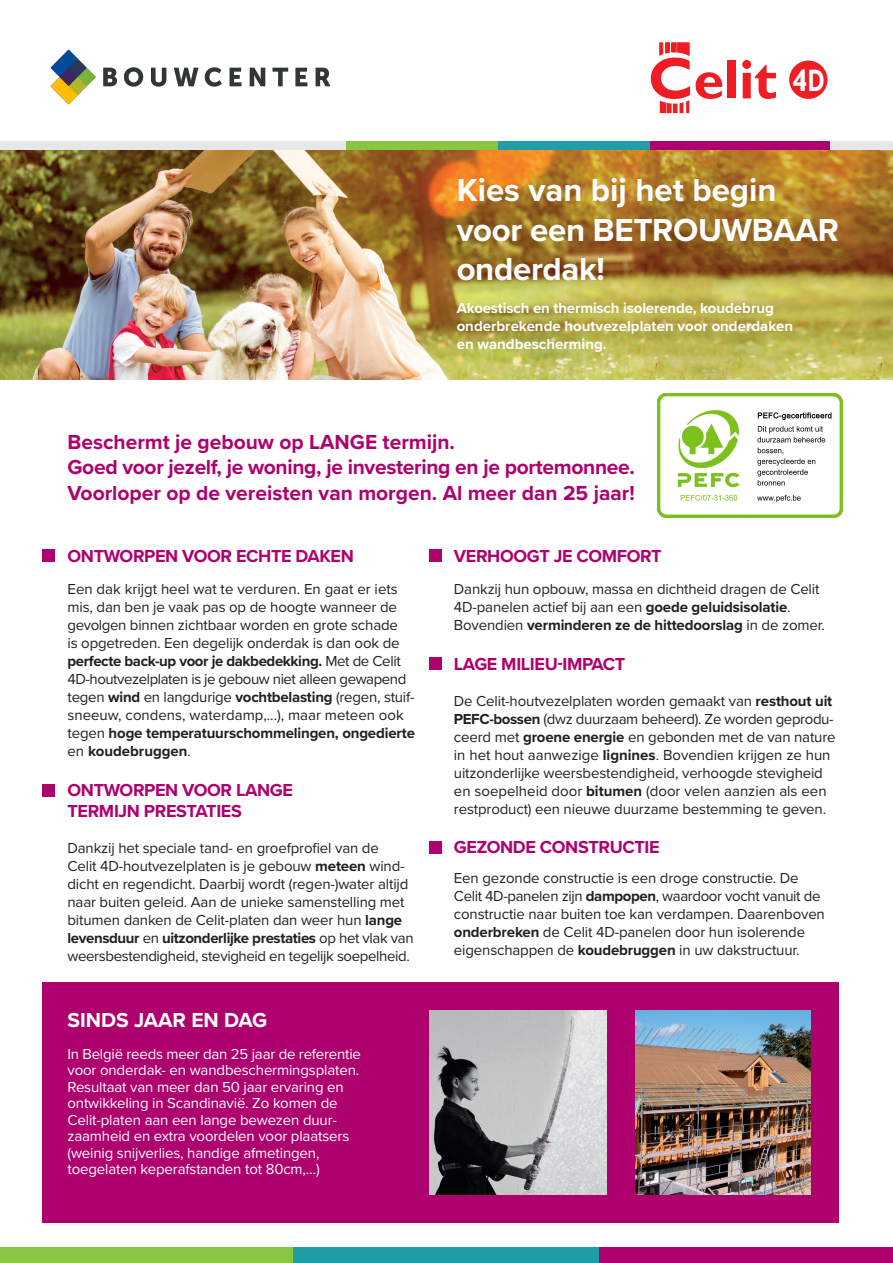
<style>
.page{position:relative;width:893px;height:1263px;background:#fff}
.page>*{position:absolute;margin:0;border:0;box-sizing:border-box;transform-origin:0 0}
.t1{font:700 55.5px "Gill Sans";color:#ee1d23}
.t2{font:700 33px/39.6px "Proxima Nova";letter-spacing:-.01em;color:#fff}
.t3{font:700 21px/25.2px "Proxima Nova";color:#af016e}
.t4{font:700 21px "Proxima Nova";color:#fff}
.t5{font:700 18px/21.6px "Proxima Nova";letter-spacing:-.02em;color:#af016e}
.t6{font:15px/18px "Proxima Nova";letter-spacing:-.01em;color:#231f20}
.t7{font:15px/16.5px "Proxima Nova";letter-spacing:-.01em;color:#fff}
.t8{font:700 15px/18px "Proxima Nova";color:#fff}
.s1{font-size:59.1px}
.s2{font-size:31.2px;color:#fff}
.s3{font-weight:700}
</style>
<div class="page">
<img style="left:0;top:150px;width:893px;height:230px">
<div style="left:43px;top:982px;width:796px;height:241px;background:#af016e"></div>
<div style="left:0;top:1247px;width:293px;height:16px;background:#8bc642"></div>
<div style="left:294px;top:1247px;width:306px;height:16px;background:#209da5"></div>
<div style="left:600px;top:1247px;width:293px;height:16px;background:#af016e"></div>
<div style="left:0;top:141px;width:346px;height:9px;background:#e6e7e9"></div>
<div style="left:830px;top:141px;width:63px;height:9px;background:#e6e7e9"></div>
<div style="left:346px;top:141px;width:152px;height:9px;background:#8bc642"></div>
<div style="left:498px;top:141px;width:153px;height:9px;background:#209da5"></div>
<div style="left:651px;top:141px;width:179px;height:9px;background:#af016e"></div>
<div style="left:789px;top:61px;width:38px;height:38px;background:#ee1d23;border-radius:50%"></div>
<svg style="left:660px;top:43px;width:29px;height:70px"></svg>
<img style="left:429px;top:1011px;width:177px;height:184px">
<div style="left:43px;top:549px;width:12px;height:12px;background:#af016e"></div>
<div style="left:43px;top:784px;width:12px;height:13px;background:#af016e"></div>
<div style="left:429px;top:549px;width:12px;height:12px;background:#af016e"></div>
<div style="left:429px;top:658px;width:12px;height:12px;background:#af016e"></div>
<div style="left:429px;top:841px;width:12px;height:13px;background:#af016e"></div>
<img style="left:635px;top:1010px;width:175px;height:185px">
<img style="left:658px;top:394px;width:185px;height:123px">
<img style="left:50px;top:49px;width:281px;height:56px">
<h1 class="t1" style="left:648px;top:47px;width:178px"><span class="s1">C</span>elit <span class="s2">4D</span></h1>
<h2 class="t2" style="left:457px;top:169px;width:384px">Kies van bij het begin voor een BETROUWBAAR onderdak!</h2>
<p class="t8" style="left:457px;top:298px;width:338px">Akoestisch en thermisch isolerende, koudebrug onderbrekende houtvezelplaten voor onderdaken en wandbescherming.</p>
<h3 class="t3" style="left:68px;top:429px;width:569px">Beschermt je gebouw op LANGE termijn.<br>Goed voor jezelf, je woning, je investering en je portemonnee.<br>Voorloper op de vereisten van morgen. Al meer dan 25 jaar!</h3>
<p class="t5" style="left:68px;top:544px;width:288px">ONTWORPEN VOOR ECHTE DAKEN</p>
<p class="t6" style="left:68px;top:579px;width:349px">Een dak krijgt heel wat te verduren. En gaat er iets mis, dan ben je vaak pas op de hoogte wanneer de gevolgen binnen zichtbaar worden en grote schade<br>is opgetreden. Een degelijk onderdak is dan ook de <span class="s3">perfecte back-up voor je dakbedekking.</span> Met de Celit 4D-houtvezelplaten is je gebouw niet alleen gewapend tegen <span class="s3">wind</span> en langdurige <span class="s3">vochtbelasting</span> (regen, stuif&shy;sneeuw, condens, waterdamp,...), maar meteen ook tegen <span class="s3">hoge temperatuurschommelingen, ongedierte </span>en <span class="s3">koudebruggen</span>.</p>
<p class="t5" style="left:68px;top:778px;width:227px">ONTWORPEN VOOR LANGE<br>TERMIJN PRESTATIES</p>
<p class="t6" style="left:68px;top:839px;width:348px">Dankzij het speciale tand- en groefprofiel van de<br>Celit 4D-houtvezelplaten is je gebouw <span class="s3">meteen</span> wind&shy;dicht en regendicht. Daarbij wordt (regen-)water altijd naar buiten geleid. Aan de unieke samenstelling met bitumen danken de Celit-platen dan weer hun <span class="s3">lange levensduur</span> en <span class="s3">uitzonderlijke prestaties</span> op het vlak van weersbestendigheid, stevigheid en tegelijk soepelheid.</p>
<h3 class="t4" style="left:68px;top:1005px;width:201px">SINDS JAAR EN DAG</h3>
<p class="t7" style="left:68px;top:1045px;width:295px">In België reeds meer dan 25 jaar de referentie voor onderdak- en wandbeschermingsplaten.<br>Resultaat van meer dan 50 jaar ervaring en ontwikkeling in Scandinavië. Zo komen de Celit-platen aan een lange bewezen duur&shy;zaamheid en extra voordelen voor plaatsers (weinig snijverlies, handige afmetingen, toegelaten keperafstanden tot 80cm,…)</p>
<p class="t5" style="left:454px;top:544px;width:209px">VERHOOGT JE COMFORT</p>
<p class="t6" style="left:454px;top:579px;width:372px">Dankzij hun opbouw, massa en dichtheid dragen de Celit<br>4D-panelen actief bij aan een <span class="s3">goede geluidsisolatie</span>.<br>Bovendien <span class="s3">verminderen ze de hittedoorslag</span> in de zomer.</p>
<p class="t5" style="left:454px;top:652px;width:173px">LAGE MILIEU-IMPACT</p>
<p class="t6" style="left:454px;top:691px;width:383px">De Celit-houtvezelplaten worden gemaakt van <span class="s3">resthout uit PEFC-bossen</span> (dwz duurzaam beheerd). Ze worden geprodu&shy;ceerd met <span class="s3">groene energie</span> en gebonden met de van nature in het hout aanwezige <span class="s3">lignines</span>. Bovendien krijgen ze hun uitzonderlijke weersbestendigheid, verhoogde stevigheid en soepelheid door <span class="s3">bitumen</span> (door velen aanzien als een restproduct) een nieuwe duurzame bestemming te geven.</p>
<p class="t5" style="left:454px;top:836px;width:207px">GEZONDE CONSTRUCTIE</p>
<p class="t6" style="left:454px;top:869px;width:372px">Een gezonde constructie is een droge constructie. De Celit 4D-panelen zijn <span class="s3">dampopen</span>, waardoor vocht vanuit de constructie naar buiten toe kan verdampen. Daarenboven <span class="s3">onderbreken</span> de Celit 4D-panelen door hun isolerende eigenschappen de <span class="s3">koudebruggen</span> in uw dakstructuur.</p>
</div>
